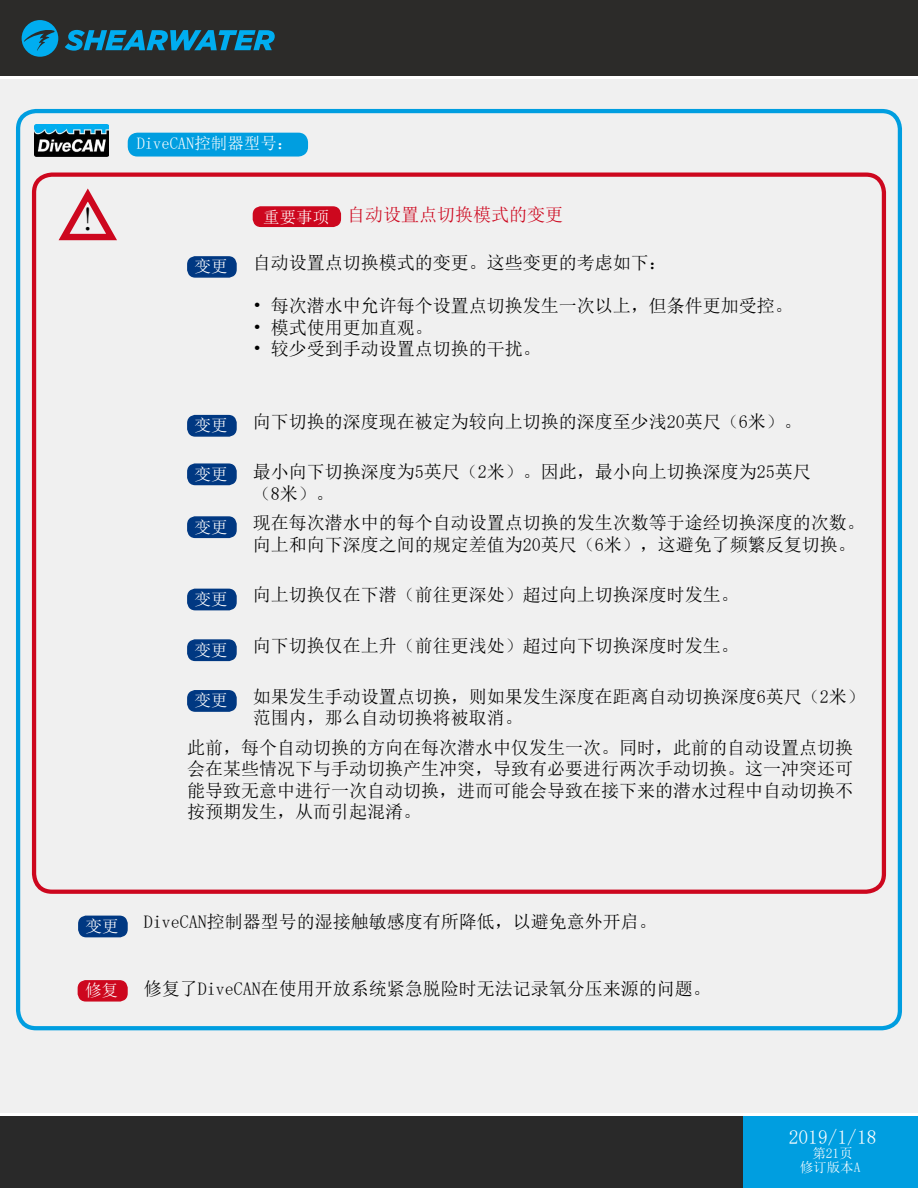
<style>
.page{position:relative;width:918px;height:1188px;background:#fff}
.page>*{position:absolute;margin:0;border:0;box-sizing:border-box;transform-origin:0 0}
.t1{font:33px "Sim Sun";color:#000}
.t2{font:19.5px "Sim Sun";color:#fff}
.t3{font:18px/21.6px "Sim Sun";color:#000}
.t4{font:18px "Sim Sun";color:#cd071e}
.t5{font:16.5px "Sim Sun";color:#fff}
.t6{font:13.5px "Sim Sun";color:#fff}
</style>
<div class="page">
<div style="left:742px;top:1114px;width:176px;height:74px;background:#009ee0"></div>
<div style="left:0;top:1114px;width:742px;height:74px;background:#292929"></div>
<div style="left:0;top:77px;width:918px;height:1037px;background:#f0f0f0"></div>
<div style="left:0;top:0;width:918px;height:77px;background:#2c2b29"></div>
<svg style="left:65px;top:30px;width:210px;height:21px"></svg>
<svg style="left:22px;top:20px;width:36px;height:37px"></svg>
<hr style="left:0;top:1113px;width:918px;height:3px;background:#fff">
<hr style="left:0;top:76px;width:918px;height:3px;background:#fff">
<div style="left:16px;top:109px;width:886px;height:921px;border:4px solid #009ee0;border-radius:18px"></div>
<div style="left:32px;top:173px;width:854px;height:721px;border:4px solid #cd071e;border-radius:18px"></div>
<div style="left:128px;top:133px;width:179px;height:23px;background:#009ee0;border-radius:9px"></div>
<div style="left:128px;top:133px;width:180px;height:24px;border:2px solid #009ee0;border-radius:9px"></div>
<img style="left:35px;top:125px;width:74px;height:32px">
<svg style="left:58px;top:188px;width:59px;height:53px"></svg>
<div style="left:253px;top:207px;width:87px;height:19px;background:#cd071e;border-radius:8px"></div>
<div style="left:253px;top:206px;width:88px;height:21px;border:2px solid #cd071e;border-radius:8px"></div>
<div style="left:188px;top:464px;width:48px;height:20px;background:#003882;border-radius:8px"></div>
<div style="left:187px;top:463px;width:50px;height:22px;border:2px solid #003882;border-radius:8px"></div>
<div style="left:188px;top:416px;width:48px;height:20px;background:#003882;border-radius:8px"></div>
<div style="left:187px;top:415px;width:50px;height:22px;border:2px solid #003882;border-radius:8px"></div>
<div style="left:188px;top:517px;width:48px;height:20px;background:#003882;border-radius:8px"></div>
<div style="left:187px;top:516px;width:50px;height:22px;border:2px solid #003882;border-radius:8px"></div>
<div style="left:188px;top:589px;width:48px;height:21px;background:#003882;border-radius:8px"></div>
<div style="left:187px;top:589px;width:50px;height:21px;border:2px solid #003882;border-radius:8px"></div>
<div style="left:188px;top:640px;width:48px;height:20px;background:#003882;border-radius:8px"></div>
<div style="left:187px;top:639px;width:50px;height:22px;border:2px solid #003882;border-radius:8px"></div>
<div style="left:188px;top:691px;width:48px;height:20px;background:#003882;border-radius:8px"></div>
<div style="left:187px;top:690px;width:50px;height:22px;border:2px solid #003882;border-radius:8px"></div>
<div style="left:79px;top:916px;width:48px;height:21px;background:#003882;border-radius:8px"></div>
<div style="left:78px;top:916px;width:50px;height:21px;border:2px solid #003882;border-radius:8px"></div>
<div style="left:78px;top:981px;width:49px;height:20px;background:#cd071e;border-radius:8px"></div>
<div style="left:78px;top:980px;width:50px;height:22px;border:2px solid #cd071e;border-radius:8px"></div>
<div style="left:188px;top:257px;width:48px;height:20px;background:#003882;border-radius:8px"></div>
<div style="left:187px;top:256px;width:50px;height:22px;border:2px solid #003882;border-radius:8px"></div>
<h1 class="t1" style="left:80px;top:203px;width:18px">!</h1>
<p class="t5" style="left:137px;top:135px;width:158px">DiveCAN控制器型号：</p>
<p class="t5" style="left:195px;top:258px;width:34px">变更</p>
<p class="t4" style="left:263px;top:205px;width:301px"><sub>重要事项</sub> 自动设置点切换模式的变更</p>
<p class="t3" style="left:253px;top:252px;width:416px">自动设置点切换模式的变更。这些变更的考虑如下：</p>
<p class="t3" style="left:253px;top:295px;width:542px">• 每次潜水中允许每个设置点切换发生一次以上，但条件更加受控。</p>
<p class="t3" style="left:253px;top:317px;width:182px">• 模式使用更加直观。</p>
<p class="t3" style="left:253px;top:338px;width:290px">• 较少受到手动设置点切换的干扰。</p>
<p class="t3" style="left:253px;top:411px;width:551px">向下切换的深度现在被定为较向上切换的深度至少浅20英尺（6米）。</p>
<p class="t3" style="left:253px;top:461px;width:560px">最小向下切换深度为5英尺（2米）。因此，最小向上切换深度为25英尺（8米）。</p>
<p class="t3" style="left:253px;top:512px;width:614px">现在每次潜水中的每个自动设置点切换的发生次数等于途经切换深度的次数。向上和向下深度之间的规定差值为20英尺（6米），这避免了频繁反复切换。</p>
<p class="t3" style="left:253px;top:584px;width:488px">向上切换仅在下潜（前往更深处）超过向上切换深度时发生。</p>
<p class="t3" style="left:253px;top:635px;width:488px">向下切换仅在上升（前往更浅处）超过向下切换深度时发生。</p>
<p class="t3" style="left:253px;top:686px;width:614px">如果发生手动设置点切换，则如果发生深度在距离自动切换深度6英尺（2米）范围内，那么自动切换将被取消。</p>
<p class="t3" style="left:187px;top:736px;width:668px;text-align:justify">此前，每个自动切换的方向在每次潜水中仅发生一次。同时，此前的自动设置点切换会在某些情况下与手动切换产生冲突，导致有必要进行两次手动切换。这一冲突还可能导致无意中进行一次自动切换，进而可能会导致在接下来的潜水过程中自动切换不按预期发生，从而引起混淆。</p>
<p class="t5" style="left:195px;top:417px;width:34px">变更</p>
<p class="t5" style="left:195px;top:466px;width:34px">变更</p>
<p class="t5" style="left:195px;top:518px;width:34px">变更</p>
<p class="t5" style="left:195px;top:591px;width:34px">变更</p>
<p class="t5" style="left:195px;top:641px;width:34px">变更</p>
<p class="t5" style="left:195px;top:692px;width:34px">变更</p>
<p class="t5" style="left:86px;top:918px;width:34px">变更</p>
<p class="t5" style="left:85px;top:982px;width:34px">修复</p>
<p class="t3" style="left:144px;top:911px;width:515px">DiveCAN控制器型号的湿接触敏感度有所降低，以避免意外开启。</p>
<p class="t3" style="left:144px;top:978px;width:569px">修复了DiveCAN在使用开放系统紧急脱险时无法记录氧分压来源的问题。</p>
<p class="t2" style="left:789px;top:1127px;width:89px">2019/1/18</p>
<p class="t6" style="left:800px;top:1161px;width:62px">修订版本A</p>
<p class="t6" style="left:812px;top:1146px;width:42px">第21页</p>
</div>
